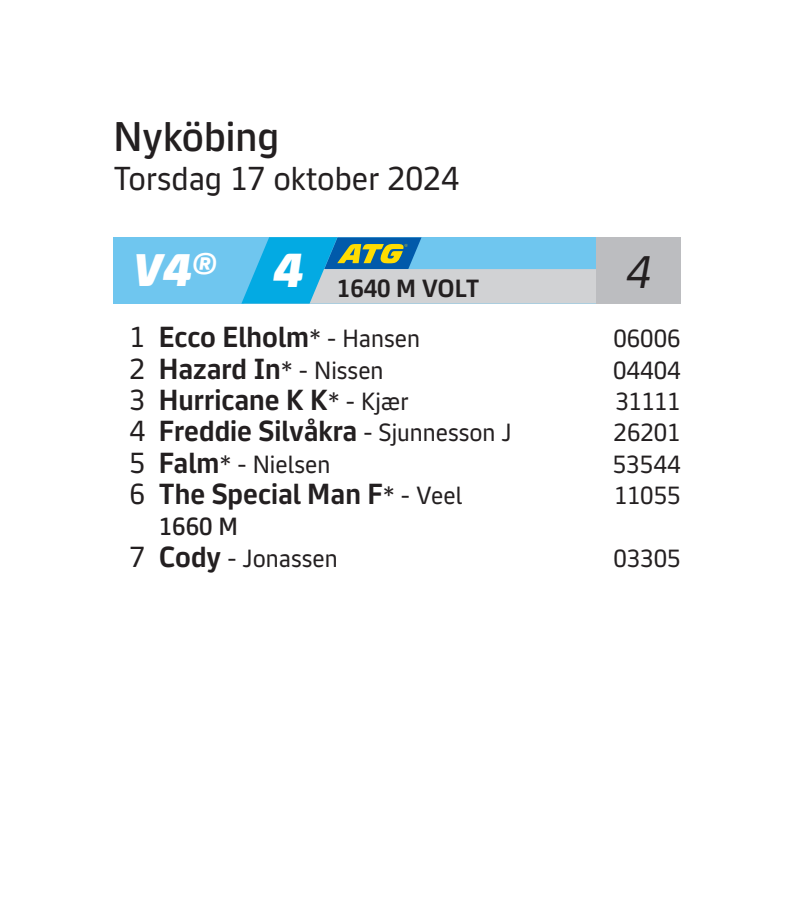
<style>
.page{position:relative;width:794px;height:908px;background:#fff}
.page>*{position:absolute;margin:0;border:0;box-sizing:border-box;transform-origin:0 0}
.t1{font:46px "ATG Rubrik";color:#fff}
.t2{font:44px "ATG Rubrik";color:#fff}
.t3{font:italic 44px "ATG Text";color:#231f20}
.t4{font:500 40px "ATG Text";color:#231f20}
.t5{font:32px "ATG Text";color:#231f20}
.HorseAndRider{font:700 28px "ATG Text";color:#231f20}
.S_REKORD{font:28px "ATG Text";color:#231f20}
.S_REKORD-2{font:24px "ATG Text";color:#231f20}
.HorseAndRider-2{font:24px "ATG Text";color:#231f20}
.t6{font:700 24px "ATG Text";color:#231f20}
.Distance{font:500 24px "ATG Text";color:#231f20}
.s1{font-weight:400;font-size:24px}
.s2{font-weight:700;font-size:28px}
</style>
<div class="page">
<div style="left:595px;top:237px;width:85px;height:66px;background:#bcbdc0"></div>
<svg style="left:113px;top:237px;width:483px;height:66px;background:#79bfdb"></svg>
<p class="t4" style="left:113px;top:113px;width:167px">Nyköbing</p>
<p class="t5" style="left:113px;top:159px;width:347px">Torsdag 17 oktober 2024</p>
<p class="t2" style="left:134px;top:244px;width:83px">V4®</p>
<p class="t1" style="left:273px;top:243px;width:32px">4</p>
<p class="t6" style="left:337px;top:274px;width:144px">1640 M VOLT</p>
<p class="t3" style="left:626px;top:246px;width:26px">4</p>
<p class="S_REKORD" style="left:129px;top:320px;width:17px">1</p>
<p class="HorseAndRider" style="left:159px;top:320px;width:263px">Ecco Elholm<span class="s1">* - Hansen</span></p>
<p class="S_REKORD-2" style="left:613px;top:324px;width:69px">06006</p>
<p class="S_REKORD" style="left:129px;top:352px;width:17px">2</p>
<p class="HorseAndRider" style="left:159px;top:351px;width:226px">Hazard In<span class="s1">* - Nissen</span></p>
<p class="S_REKORD-2" style="left:613px;top:356px;width:69px">04404</p>
<p class="S_REKORD" style="left:129px;top:383px;width:17px">3</p>
<p class="HorseAndRider" style="left:159px;top:383px;width:251px">Hurricane K K<span class="s1">* - Kjær</span></p>
<p class="S_REKORD-2" style="left:615px;top:387px;width:67px">31111</p>
<p class="S_REKORD" style="left:129px;top:414px;width:17px">4</p>
<p class="HorseAndRider" style="left:159px;top:414px;width:354px">Freddie Silvåkra <span class="s1">- Sjunnesson J</span></p>
<p class="S_REKORD-2" style="left:613px;top:418px;width:68px">26201</p>
<p class="S_REKORD" style="left:129px;top:446px;width:17px">5</p>
<p class="HorseAndRider-2" style="left:159px;top:449px;width:173px"><span class="s2">Falm</span>* - Nielsen</p>
<p class="S_REKORD-2" style="left:613px;top:449px;width:69px">53544</p>
<p class="S_REKORD" style="left:129px;top:477px;width:17px">6</p>
<p class="HorseAndRider" style="left:159px;top:477px;width:305px">The Special Man F<span class="s1">* - Veel</span></p>
<p class="S_REKORD-2" style="left:614px;top:481px;width:68px">11055</p>
<p class="Distance" style="left:159px;top:512px;width:81px">1660 M</p>
<p class="S_REKORD" style="left:129px;top:540px;width:17px">7</p>
<p class="HorseAndRider-2" style="left:159px;top:543px;width:180px"><span class="s2">Cody</span> - Jonassen</p>
<p class="S_REKORD-2" style="left:613px;top:543px;width:69px">03305</p>
</div>
